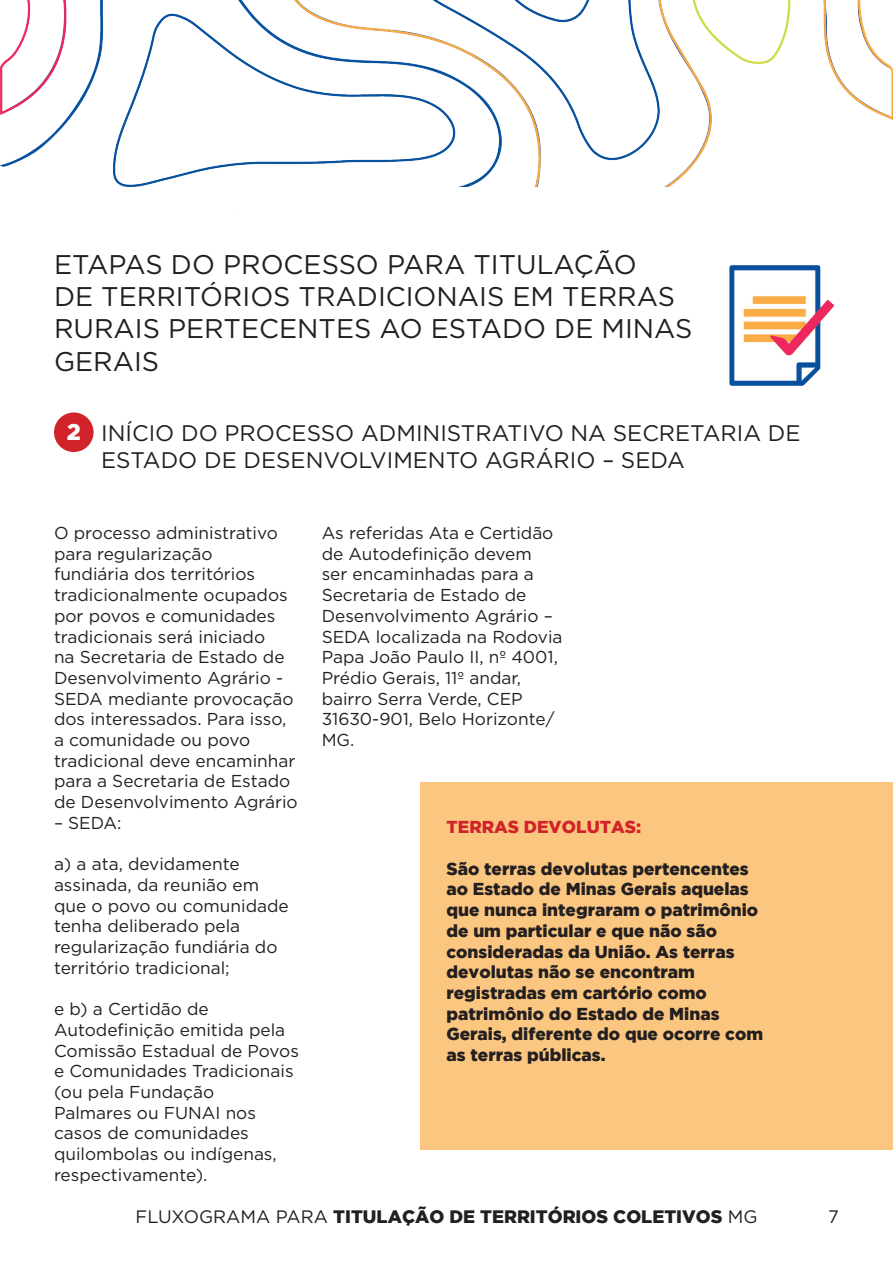
<style>
.page{position:relative;width:893px;height:1263px;background:#fff}
.page>*{position:absolute;margin:0;border:0;box-sizing:border-box;transform-origin:0 0}
.t1{font:27px/32.4px "Gotham";color:#231f20}
.t2{font:22.5px/27px "Gotham";color:#231f20}
.t3{font:900 22.5px "Gotham";color:#fff}
.t4{font:900 18px "Gotham";color:#231f20}
.t5{font:18px "Gotham";color:#231f20}
.t6{font:17.25px/20.7px "Gotham";color:#231f20}
.t7{font:900 17.25px/20.7px "Gotham";color:#231f20}
.t8{font:900 17.25px "Gotham";color:#d1232a}
.s1{font-weight:400}
</style>
<div class="page">
<img style="left:0;top:0;width:893px;height:1150px">
<div style="left:421px;top:783px;width:472px;height:367px;background:#fbc780"></div>
<div style="left:54px;top:412px;width:40px;height:40px;background:#d1232a;border-radius:50%"></div>
<img style="left:716px;top:252px;width:123px;height:151px">
<h1 class="t1" style="left:54px;top:247px;width:640px">ETAPAS DO PROCESSO PARA TITULAÇÃO<br>DE TERRITÓRIOS TRADICIONAIS EM TERRAS<br>RURAIS PERTECENTES AO ESTADO DE MINAS<br>GERAIS</h1>
<h2 class="t3" style="left:67px;top:419px;width:16px">2</h2>
<h2 class="t2" style="left:101px;top:419px;width:701px">INÍCIO DO PROCESSO ADMINISTRATIVO NA SECRETARIA DE<br>ESTADO DE DESENVOLVIMENTO AGRÁRIO – SEDA</h2>
<p class="t6" style="left:54px;top:522px;width:245px">O processo administrativo para regularização<br>fundiária dos territórios tradicionalmente ocupados por povos e comunidades tradicionais será iniciado<br>na Secretaria de Estado de<br>Desenvolvimento Agrário -<br>SEDA mediante provocação dos interessados. Para isso, a comunidade ou povo tradicional deve encaminhar para a Secretaria de Estado de Desenvolvimento Agrário</p>
<p class="t6" style="left:54px;top:812px;width:69px">– SEDA:</p>
<p class="t6" style="left:54px;top:853px;width:236px">a) a ata, devidamente assinada, da reunião em que o povo ou comunidade tenha deliberado pela regularização fundiária do território tradicional;</p>
<p class="t6" style="left:54px;top:998px;width:246px">e b) a Certidão de<br>Autodefinição emitida pela<br>Comissão Estadual de Povos e Comunidades Tradicionais (ou pela Fundação<br>Palmares ou FUNAI nos casos de comunidades quilombolas ou indígenas, respectivamente).</p>
<p class="t6" style="left:322px;top:522px;width:242px">As referidas Ata e Certidão de Autodefinição devem<br>ser encaminhadas para a<br>Secretaria de Estado de<br>Desenvolvimento Agrário –<br>SEDA localizada na Rodovia<br>Papa João Paulo II, nº 4001,<br>Prédio Gerais, 11º andar, bairro Serra Verde, CEP<br>31630-901, Belo Horizonte/<br>MG.</p>
<p class="t8" style="left:446px;top:817px;width:196px">TERRAS DEVOLUTAS:</p>
<p class="t7" style="left:446px;top:858px;width:318px">São terras devolutas pertencentes ao Estado de Minas Gerais aquelas que nunca integraram o patrimônio de um particular e que não são consideradas da União. As terras devolutas não se encontram registradas em cartório como patrimônio do Estado de Minas<br>Gerais, diferente do que ocorre com as terras públicas.</p>
<p class="t4" style="left:136px;top:1206px;width:624px"><span class="s1">FLUXOGRAMA PARA</span> TITULAÇÃO DE TERRITÓRIOS COLETIVOS <span class="s1">MG</span></p>
<p class="t5" style="left:828px;top:1205px;width:12px">7</p>
</div>
